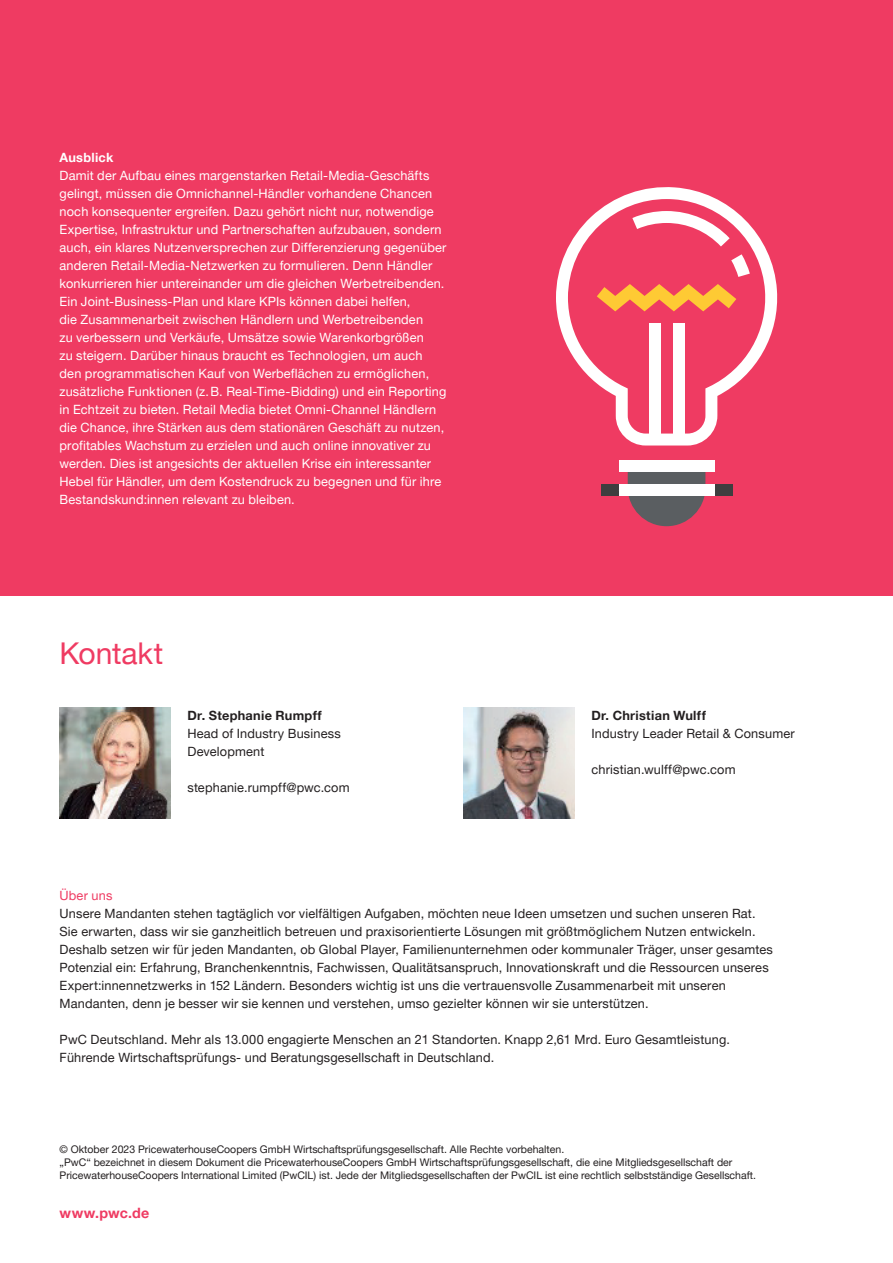
<style>
.page{position:relative;width:893px;height:1263px;background:#fff}
.page>*{position:absolute;margin:0;border:0;box-sizing:border-box;transform-origin:0 0}
.t1{font:30px "Helvetica Neue LT Pro";letter-spacing:-.005em;color:#ef3b62}
.t2{font:700 14.25px "Helvetica Neue LT Pro";letter-spacing:.02em;color:#ef3b62}
.t3{font:12.75px/18px "Helvetica Neue LT Pro";letter-spacing:.015em;color:#fff}
.t4{font:12.75px/18px "Helvetica Neue LT Pro";letter-spacing:.015em;color:#231f20}
.t5{font:700 12.75px "Helvetica Neue LT Pro";letter-spacing:.025em;color:#231f20}
.t6{font:700 12.75px "Helvetica Neue LT Pro";letter-spacing:.02em;color:#fff}
.t7{font:12.75px "Helvetica Neue LT Pro";letter-spacing:.015em;color:#ef3b62}
.t8{font:10.5px/12.8px "Helvetica Neue LT Pro";color:#231f20}
</style>
<div class="page">
<div style="left:0;top:0;width:893px;height:595px;background:#ef3b62"></div>
<svg style="left:556px;top:187px;width:222px;height:258px"></svg>
<svg style="left:731px;top:254px;width:19px;height:23px"></svg>
<svg style="left:632px;top:211px;width:98px;height:35px"></svg>
<svg style="left:628px;top:472px;width:77px;height:54px"></svg>
<div style="left:649px;top:323px;width:12px;height:116px;background:#fff"></div>
<div style="left:673px;top:323px;width:11px;height:116px;background:#fff"></div>
<svg style="left:597px;top:284px;width:139px;height:27px"></svg>
<div style="left:601px;top:484px;width:131px;height:12px;background:#3e3e3f"></div>
<div style="left:619px;top:460px;width:95px;height:12px;background:#fff"></div>
<div style="left:619px;top:484px;width:95px;height:12px;background:#fff"></div>
<img style="left:463px;top:708px;width:111px;height:111px">
<img style="left:60px;top:708px;width:110px;height:111px">
<p class="t6" style="left:60px;top:150px;width:55px">Ausblick</p>
<p class="t3" style="left:60px;top:166px;width:388px">Damit der Aufbau eines margenstarken Retail-Media-Geschäfts gelingt, müssen die Omnichannel-Händler vorhandene Chancen noch konsequenter ergreifen. Dazu gehört nicht nur, notwendige Expertise, Infrastruktur und Partnerschaften aufzubauen, sondern auch, ein klares Nutzenversprechen zur Differenzierung gegenüber anderen Retail-Media-Netzwerken zu formulieren. Denn Händler konkurrieren hier untereinander um die gleichen Werbetreibenden.<br>Ein Joint-Business-Plan und klare KPIs können dabei helfen,<br>die Zusammenarbeit zwischen Händlern und Werbetreibenden<br>zu verbessern und Verkäufe, Umsätze sowie Warenkorbgrößen<br>zu steigern. Darüber hinaus braucht es Technologien, um auch den programmatischen Kauf von Werbeflächen zu ermöglichen, zusätzliche Funktionen (z.B. Real-Time-Bidding) und ein Reporting in Echtzeit zu bieten. Retail Media bietet Omni-Channel Händlern die Chance, ihre Stärken aus dem stationären Geschäft zu nutzen, profitables Wachstum zu erzielen und auch online innovativer zu werden. Dies ist angesichts der aktuellen Krise ein interessanter Hebel für Händler, um dem Kostendruck zu begegnen und für ihre Bestandskund:innen relevant zu bleiben.</p>
<h1 class="t1" style="left:60px;top:634px;width:105px">Kontakt</h1>
<p class="t5" style="left:187px;top:708px;width:136px">Dr. Stephanie Rumpff</p>
<p class="t4" style="left:187px;top:724px;width:155px">Head of Industry Business<br>Development</p>
<p class="t4" style="left:187px;top:778px;width:164px">stephanie.rumpff@pwc.com</p>
<p class="t5" style="left:591px;top:708px;width:116px">Dr. Christian Wulff</p>
<p class="t4" style="left:591px;top:724px;width:205px">Industry Leader Retail &amp; Consumer</p>
<p class="t4" style="left:591px;top:760px;width:146px">christian.wulff@pwc.com</p>
<p class="t7" style="left:60px;top:888px;width:54px">Über uns</p>
<p class="t4" style="left:60px;top:904px;width:715px">Unsere Mandanten stehen tagtäglich vor vielfältigen Aufgaben, möchten neue Ideen umsetzen und suchen unseren Rat.<br>Sie erwarten, dass wir sie ganzheitlich betreuen und praxisorientierte Lösungen mit größtmöglichem Nutzen entwickeln.<br>Des halb setzen wir für jeden Mandanten, ob Global Player, Familien unter nehmen oder kommunaler Träger, unser gesamtes Potenzial ein: Erfahrung, Branchenkenntnis, Fachwissen, Qualitätsanspruch, Innovationskraft und die Ressourcen unseres Expert:innennetzwerks in 152 Ländern. Besonders wichtig ist uns die vertrauensvolle Zusammenarbeit mit unseren Mandanten, denn je besser wir sie kennen und verstehen, umso gezielter können wir sie unterstützen.</p>
<p class="t4" style="left:60px;top:1030px;width:672px">PwC Deutschland. Mehr als 13.000 engagierte Menschen an 21 Standorten. Knapp 2,61 Mrd. Euro Gesamtleistung.<br>Führende Wirtschaftsprüfungs- und Beratungsgesellschaft in Deutschland.</p>
<p class="t8" style="left:60px;top:1143px;width:698px">© Oktober 2023 PricewaterhouseCoopers GmbH Wirtschaftsprüfungsgesellschaft. Alle Rechte vorbehalten.<br>„PwC“ bezeichnet in diesem Dokument die PricewaterhouseCoopers GmbH Wirtschaftsprüfungsgesellschaft, die eine Mitgliedsgesellschaft der<br>PricewaterhouseCoopers International Limited (PwCIL) ist. Jede der Mitgliedsgesellschaften der PwCIL ist eine rechtlich selbstständige Gesellschaft.</p>
<p class="t2" style="left:60px;top:1204px;width:91px">www.pwc.de</p>
</div>
